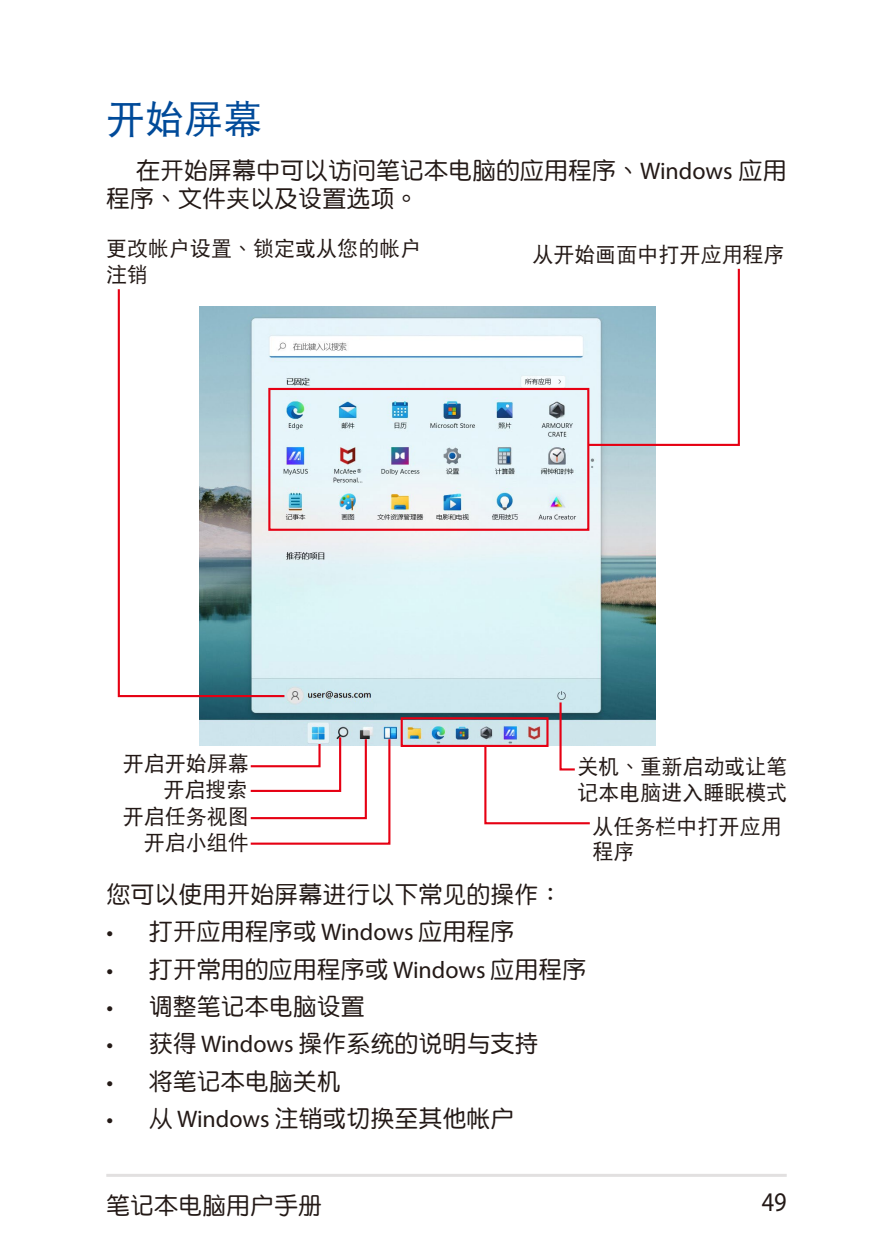
<style>
.page{position:relative;width:893px;height:1259px;background:#fff}
.page>*{position:absolute;margin:0;border:0;box-sizing:border-box;transform-origin:0 0}
.t1{font:39px "DF Hei GB5 Std W5";color:#004a99}
.t2{font:27px "Myriad Pro";color:#231916;scale:.9 1}
.t3{font:24px/28.8px "DF Yuan GB5 Std W5";color:#231916}
.t4{font:21px/25.2px "DF Hei GB5 Std W5";color:#231916}
.s1{font-family:"Myriad Pro"}
</style>
<div class="page">
<hr style="left:106px;top:1173px;width:681px;height:3px;background:#e2e0e0">
<img style="left:199px;top:306px;width:456px;height:439px">
<svg style="left:586px;top:268px;width:154px;height:179px"></svg>
<div style="left:268px;top:388px;width:321px;height:143px;border:2px solid #e60013"></div>
<div style="left:401px;top:717px;width:147px;height:30px;border:2px solid #e60013"></div>
<svg style="left:249px;top:735px;width:142px;height:110px"></svg>
<svg style="left:117px;top:289px;width:170px;height:409px"></svg>
<svg style="left:483px;top:700px;width:109px;height:125px"></svg>
<h1 class="t1" style="left:106px;top:98px;width:158px">開始屏幕</h1>
<p class="t3" style="left:106px;top:155px;width:682px;text-indent:30px">在開始屏幕中可以訪問筆記本電腦的應用程序、<span class="s1">Windows</span> 應用程序、文件夾以及設置選項。</p>
<p class="t4" style="left:106px;top:236px;width:317px">更改帳戶設置、鎖定或從您的帳戶註銷</p>
<p class="t4" style="left:532px;top:242px;width:254px">從開始畫面中打開應用程序</p>
<p class="t4" style="left:123px;top:751px;width:127px">開啟開始屏幕</p>
<p class="t4" style="left:123px;top:803px;width:127px">開啟任務視圖</p>
<p class="t4" style="left:164px;top:776px;width:85px">開啟搜索</p>
<p class="t4" style="left:144px;top:829px;width:106px">開啟小組件</p>
<p class="t4" style="left:577px;top:754px;width:212px">關機、重新啟動或讓筆記本電腦進入睡眠模式</p>
<p class="t4" style="left:592px;top:813px;width:191px">從任務欄中打開應用程序</p>
<p class="t3" style="left:106px;top:879px;width:458px">您可以使用開始屏幕進行以下常見的操作：</p>
<p class="t3" style="left:106px;top:917px;width:410px"><span class="s1">•</span> 打開應用程序或 <span class="s1">Windows</span> 應用程序</p>
<p class="t3" style="left:106px;top:954px;width:482px"><span class="s1">•</span> 打開常用的應用程序或 <span class="s1">Windows</span> 應用程序</p>
<p class="t3" style="left:106px;top:991px;width:260px"><span class="s1">•</span> 調整筆記本電腦設置</p>
<p class="t3" style="left:106px;top:1028px;width:434px"><span class="s1">•</span> 獲得 <span class="s1">Windows</span> 操作系統的說明與支持</p>
<p class="t3" style="left:106px;top:1066px;width:236px"><span class="s1">•</span> 將筆記本電腦關機</p>
<p class="t3" style="left:106px;top:1103px;width:410px"><span class="s1">•</span> 從 <span class="s1">Windows</span> 註銷或切換至其他帳戶</p>
<p class="t3" style="left:106px;top:1190px;width:218px">筆記本電腦用戶手冊</p>
<p class="t2" style="left:762px;top:1185px;width:29px">49</p>
</div>
